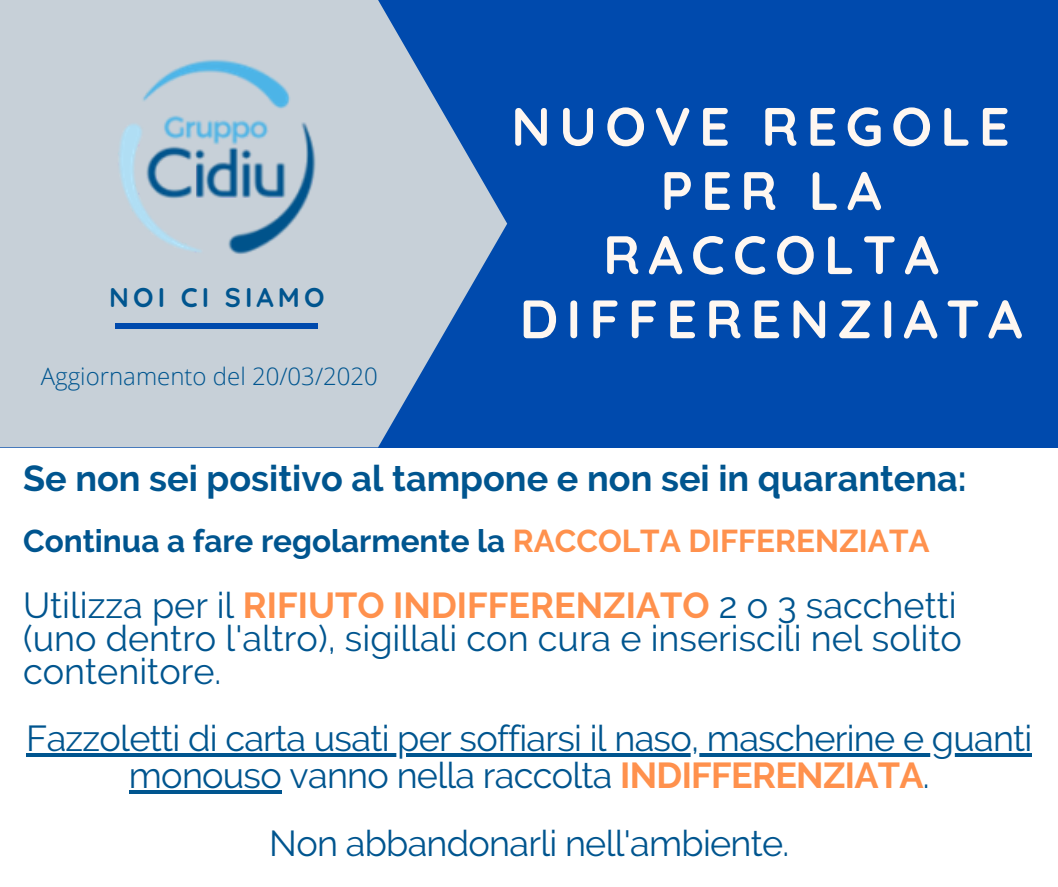
<style>
.page{position:relative;width:1058px;height:887px;background:#fff}
.page>*{position:absolute;margin:0;border:0;box-sizing:border-box;transform-origin:0 0}
.t1{font:700 54px/64.2px "Quicksand";letter-spacing:.15em;color:#fef7f1;text-align:center}
.t2{font:36px/36.9px "Raleway";letter-spacing:-.02em;color:#00558f;text-align:center}
.t3{font:36px/32.7px "Raleway";color:#00558f}
.t4{font:700 36px "Raleway";color:#00558f}
.t5{font:700 31.5px "Raleway";color:#00558f}
.t6{font:700 27px "Quicksand";letter-spacing:.15em;color:#00558f}
.t7{font:300 24px "Open Sans";color:#00558f}
.s1{color:#ff914d}
.s2{font-weight:700;color:#ff914d}
</style>
<div class="page">
<div style="left:0;top:0;width:1058px;height:447px;background:#004aad"></div>
<svg style="left:0;top:0;width:507px;height:447px;fill:#c7d0d8"></svg>
<div style="left:116px;top:323px;width:202px;height:5px;background:#004aad"></div>
<img style="left:115px;top:56px;width:204px;height:203px">
<hr style="left:26px;top:753px;width:1005px;height:3px;background:#00558f">
<hr style="left:129px;top:790px;width:152px;height:3px;background:#00558f">
<p class="t6" style="left:109px;top:280px;width:217px">NOI CI SIAMO</p>
<p class="t7" style="left:41px;top:359px;width:339px">Aggiornamento del 20/03/2020</p>
<h1 class="t1" style="left:511px;top:93px;width:513px">NUOVE REGOLE<br>PER LA<br>RACCOLTA<br>DIFFERENZIATA</h1>
<p class="t4" style="left:23px;top:457px;width:945px">Se non sei positivo al tampone e non sei in quarantena:</p>
<p class="t5" style="left:23px;top:523px;width:908px">Continua a fare regolarmente la <span class="s1">RACCOLTA DIFFERENZIATA</span></p>
<p class="t3" style="left:23px;top:589px;width:940px">Utilizza per il <span class="s2">RIFIUTO INDIFFERENZIATO</span> 2 o 3 sacchetti (uno dentro l'altro), sigillali con cura e inseriscili nel solito contenitore.</p>
<p class="t2" style="left:26px;top:720px;width:1007px">Fazzoletti di carta usati per soffiarsi il naso, mascherine e guanti monouso vanno nella raccolta <span class="s2">INDIFFERENZIATA</span>.</p>
<p class="t2" style="left:269px;top:824px;width:521px">Non abbandonarli nell'ambiente.</p>
</div>
